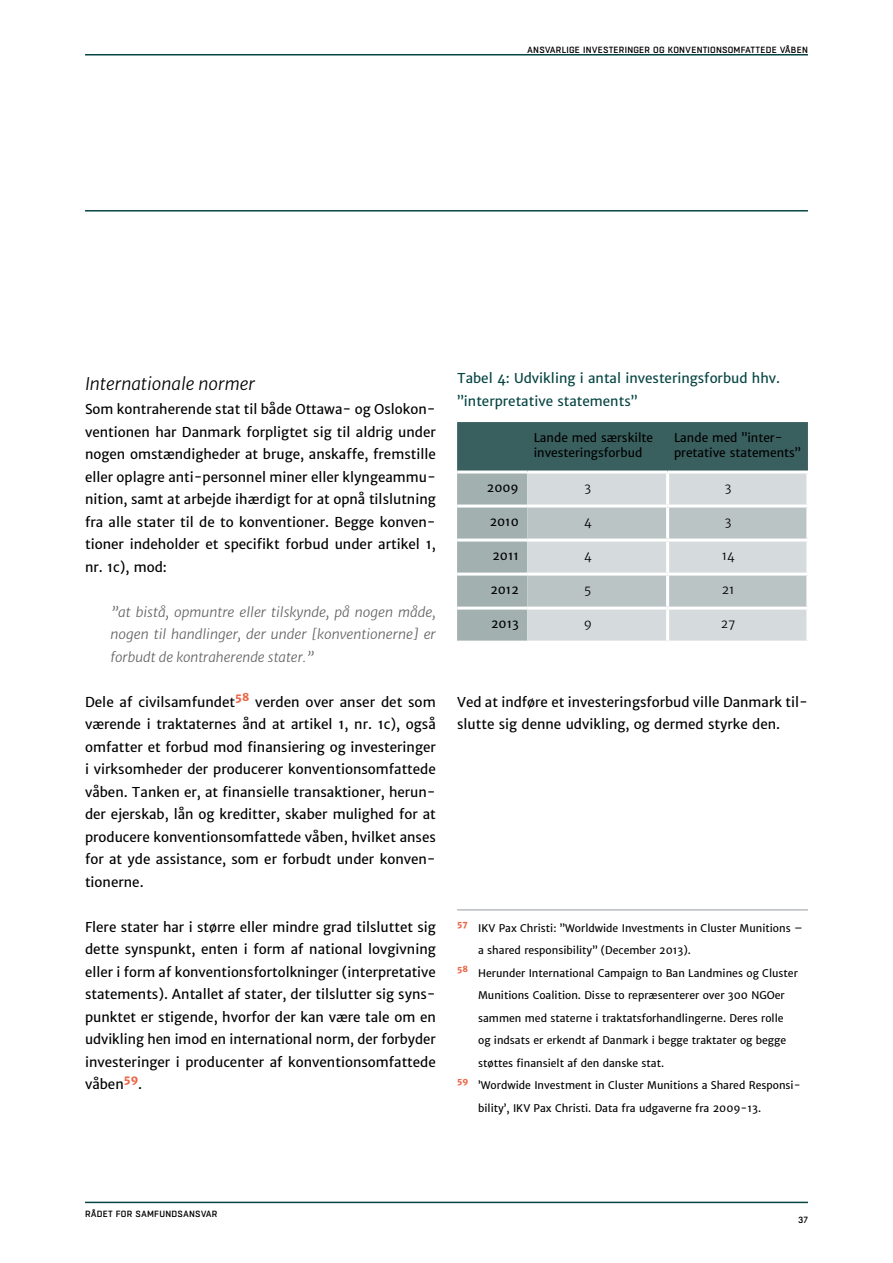
<style>
.page{position:relative;width:893px;height:1263px;background:#fff}
.page>*{position:absolute;margin:0;border:0;box-sizing:border-box;transform-origin:0 0}
.t1{font:italic 17.25px "Merriweather Sans";color:#000}
.t2{font:13.5px/22.5px "Merriweather Sans";color:#000;text-align:justify}
.t3{font:italic 13.5px/22.5px "Merriweather Sans";color:#646363;text-align:justify}
.t4{font:13.5px/22.5px "Merriweather Sans";color:#064543}
.t5{font:12px/15px "Merriweather Sans";color:#000}
.t6{font:12px "Merriweather Sans";color:#000}
.t7{font:10.5px "Merriweather Sans";color:#000}
.t8{font:500 9px "Boxed";letter-spacing:.02em;color:#000}
</style>
<div class="page">
<hr style="left:85px;top:1202px;width:723px;height:1px;background:#064543">
<hr style="left:85px;top:54px;width:723px;height:2px;background:#064543">
<hr style="left:85px;top:210px;width:723px;height:2px;background:#064543">
<svg style="left:457px;top:422px;width:351px;height:219px;background:#a2b2b2"></svg>
<hr style="left:457px;top:470px;width:70px;height:3px;background:#fff">
<hr style="left:527px;top:470px;width:141px;height:3px;background:#fff">
<hr style="left:668px;top:470px;width:141px;height:3px;background:#fff">
<hr style="left:457px;top:504px;width:70px;height:3px;background:#fff">
<hr style="left:527px;top:504px;width:141px;height:3px;background:#fff">
<hr style="left:668px;top:504px;width:141px;height:3px;background:#fff">
<hr style="left:457px;top:539px;width:70px;height:3px;background:#fff">
<hr style="left:527px;top:539px;width:141px;height:3px;background:#fff">
<hr style="left:668px;top:539px;width:141px;height:3px;background:#fff">
<hr style="left:457px;top:573px;width:70px;height:3px;background:#fff">
<hr style="left:527px;top:573px;width:141px;height:3px;background:#fff">
<hr style="left:668px;top:573px;width:141px;height:3px;background:#fff">
<hr style="left:457px;top:607px;width:70px;height:3px;background:#fff">
<hr style="left:527px;top:607px;width:141px;height:3px;background:#fff">
<hr style="left:668px;top:607px;width:141px;height:3px;background:#fff">
<hr style="left:666px;top:473px;width:3px;height:31px;background:#fff">
<hr style="left:806px;top:473px;width:3px;height:31px;background:#fff">
<hr style="left:666px;top:507px;width:3px;height:32px;background:#fff">
<hr style="left:806px;top:507px;width:3px;height:32px;background:#fff">
<hr style="left:666px;top:542px;width:3px;height:31px;background:#fff">
<hr style="left:806px;top:542px;width:3px;height:31px;background:#fff">
<hr style="left:666px;top:576px;width:3px;height:31px;background:#fff">
<hr style="left:806px;top:576px;width:3px;height:31px;background:#fff">
<hr style="left:666px;top:610px;width:3px;height:31px;background:#fff">
<hr style="left:806px;top:610px;width:3px;height:31px;background:#fff">
<hr style="left:457px;top:909px;width:351px;height:2px;background:#b8bcc0">
<p class="t8" style="left:527px;top:44px;width:282px">ANSVARLIGE INVESTERINGER OG KONVENTIONSOMFATTEDE VÅBEN</p>
<p class="t1" style="left:85px;top:373px;width:171px">Internationale normer</p>
<p class="t2" style="left:85px;top:398px;width:352px">Som kontraherende stat til både Ottawa- og Oslokon&shy;ventionen har Danmark forpligtet sig til aldrig under nogen omstændigheder at bruge, anskaffe, fremstille eller oplagre anti-personnel miner eller klyngeammu&shy;nition, samt at arbejde ihærdigt for at opnå tilslutning fra alle stater til de to konventioner. Begge konven&shy;tioner indeholder et specifikt forbud under artikel 1, nr. 1c), mod:</p>
<p class="t3" style="left:111px;top:600px;width:327px">”at bistå, opmuntre eller tilskynde, på nogen måde, nogen til handlinger, der under [konventionerne] er forbudt de kontraherende stater.”</p>
<p class="t2" style="left:85px;top:690px;width:352px">Dele af civilsamfundet<sup>58</sup> verden over anser det som værende i traktaternes ånd at artikel 1, nr. 1c), også omfatter et forbud mod finansiering og investeringer i virksomheder der producerer konventionsomfattede våben. Tanken er, at finansielle transaktioner, herun&shy;der ejerskab, lån og kreditter, skaber mulighed for at producere konventionsomfattede våben, hvilket anses for at yde assistance, som er forbudt under konven&shy;tionerne.</p>
<p class="t2" style="left:85px;top:916px;width:352px">Flere stater har i større eller mindre grad tilsluttet sig dette synspunkt, enten i form af national lovgivning eller i form af konventionsfortolkninger (interpretative statements). Antallet af stater, der tilslutter sig syns&shy;punktet er stigende, hvorfor der kan være tale om en udvikling hen imod en international norm, der forbyder investeringer i producenter af konventionsomfattede våben<sup>59</sup>.</p>
<p class="t4" style="left:457px;top:367px;width:325px">Tabel 4: Udvikling i antal investeringsforbud hhv. ”interpretative statements”</p>
<p class="t5" style="left:534px;top:431px;width:121px">Lande med særskilte investeringsforbud</p>
<p class="t5" style="left:674px;top:431px;width:128px">Lande med ”inter&shy;pretative statements”</p>
<p class="t5" style="left:487px;top:481px;width:33px">2009</p>
<p class="t6" style="left:585px;top:481px;width:8px">3</p>
<p class="t6" style="left:725px;top:481px;width:8px">3</p>
<p class="t5" style="left:490px;top:515px;width:31px">2010</p>
<p class="t6" style="left:584px;top:515px;width:9px">4</p>
<p class="t6" style="left:725px;top:515px;width:8px">3</p>
<p class="t5" style="left:492px;top:549px;width:28px">2011</p>
<p class="t6" style="left:584px;top:549px;width:9px">4</p>
<p class="t6" style="left:722px;top:549px;width:15px">14</p>
<p class="t5" style="left:490px;top:583px;width:30px">2012</p>
<p class="t6" style="left:584px;top:583px;width:9px">5</p>
<p class="t6" style="left:722px;top:583px;width:14px">21</p>
<p class="t5" style="left:491px;top:617px;width:29px">2013</p>
<p class="t6" style="left:584px;top:617px;width:10px">9</p>
<p class="t6" style="left:721px;top:617px;width:16px">27</p>
<p class="t2" style="left:457px;top:690px;width:352px">Ved at indføre et investeringsforbud ville Danmark til&shy;slutte sig denne udvikling, og dermed styrke den.</p>
<p class="t7" style="left:457px;top:921px;width:347px"><sup>57</sup> IKV Pax Christi: ”Worldwide Investments in Cluster Munitions –</p>
<p class="t7" style="left:478px;top:944px;width:214px">a shared responsibility” (December 2013).</p>
<p class="t7" style="left:457px;top:966px;width:342px"><sup>58</sup> Herunder International Campaign to Ban Landmines og Cluster</p>
<p class="t7" style="left:478px;top:989px;width:308px">Munitions Coalition. Disse to repræsenterer over 300 NGOer</p>
<p class="t7" style="left:478px;top:1011px;width:307px">sammen med staterne i traktatsforhandlingerne. Deres rolle</p>
<p class="t7" style="left:478px;top:1034px;width:310px">og indsats er erkendt af Danmark i begge traktater og begge</p>
<p class="t7" style="left:478px;top:1056px;width:188px">støttes finansielt af den danske stat.</p>
<p class="t7" style="left:457px;top:1079px;width:345px"><sup>59</sup> ’Wordwide Investment in Cluster Munitions a Shared Responsi-</p>
<p class="t7" style="left:478px;top:1101px;width:285px">bility’, IKV Pax Christi. Data fra udgaverne fra 2009-13.</p>
<p class="t8" style="left:85px;top:1208px;width:134px">RÅDET FOR SAMFUNDSANSVAR</p>
<p class="t8" style="left:798px;top:1214px;width:11px">37</p>
</div>
